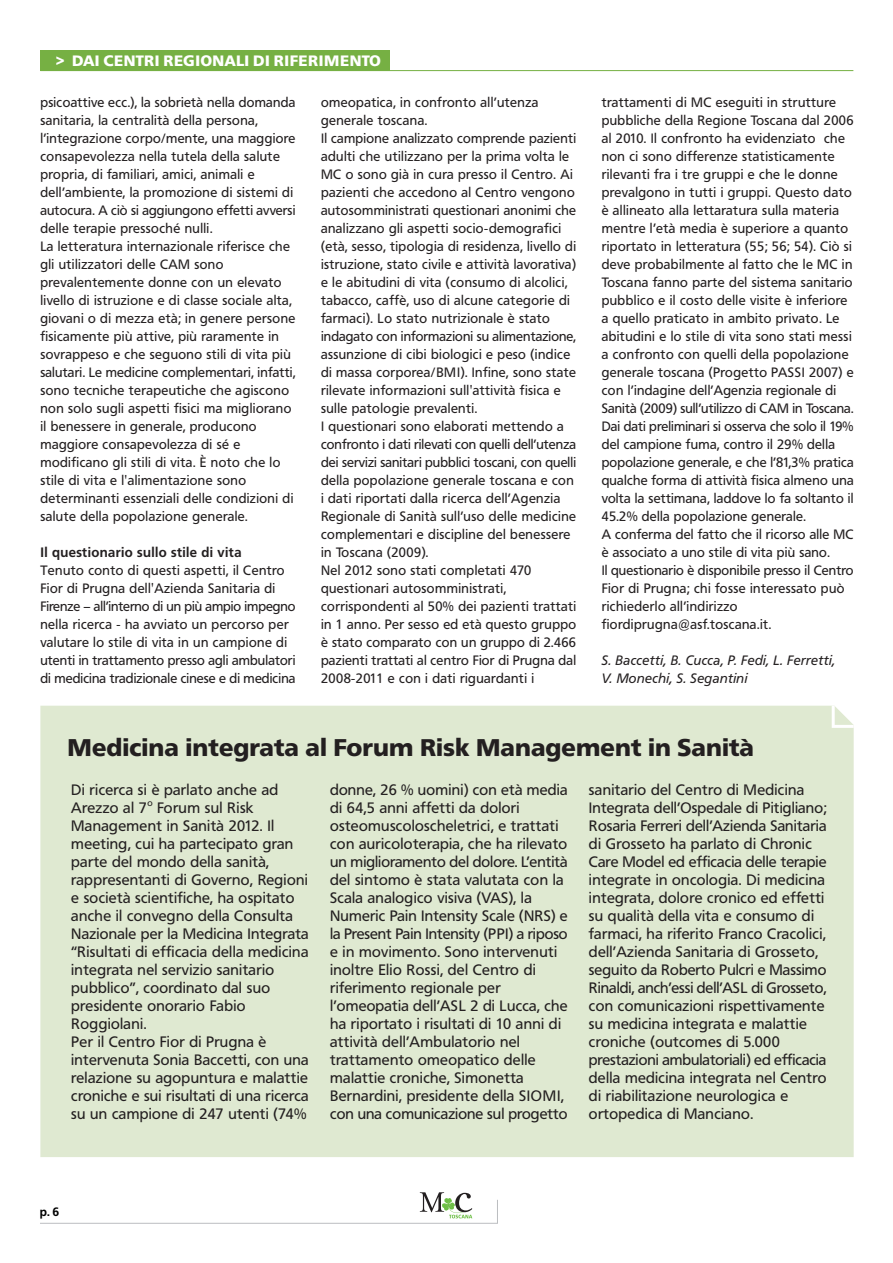
<style>
.page{position:relative;width:893px;height:1263px;background:#fff}
.page>*{position:absolute;margin:0;border:0;box-sizing:border-box;transform-origin:0 0}
.t1{font:900 24px "Frutiger BQ";color:#231f20}
.t2{font:15px/18px "Frutiger BQ";letter-spacing:.02em;color:#231f20}
.t3{font:900 15px "Frutiger BQ";letter-spacing:.02em;color:#fff}
.t4{font:13.5px/18px "Frutiger BQ";letter-spacing:.03em;color:#231f20}
.t5{font:italic 13.5px/18px "Frutiger BQ";letter-spacing:.03em;color:#231f20}
.t6{font:700 13.5px "Frutiger BQ";letter-spacing:.03em;color:#231f20}
.t7{font:700 12px "Frutiger BQ";color:#000}
</style>
<div class="page">
<div style="left:40px;top:50px;width:350px;height:21px;background:#76b043"></div>
<hr style="left:40px;top:70px;width:813px;height:1px;background:#76b043">
<div style="left:40px;top:706px;width:814px;height:451px;background:#dfe9d1"></div>
<svg style="left:832px;top:706px;width:22px;height:22px"></svg>
<svg style="left:40px;top:1192px;width:458px;height:32px"></svg>
<p class="t3" style="left:57px;top:55px;width:326px">&gt; DAI CENTRI REGIONALI DI RIFERIMENTO</p>
<p class="t4" style="left:40px;top:94px;width:257px">psicoattive ecc.), la sobrietà nella domanda sanitaria, la centralità della persona, l’integrazione corpo/mente, una maggiore consapevolezza nella tutela della salute propria, di familiari, amici, animali e dell’ambiente, la promozione di sistemi di autocura. A ciò si aggiungono effetti avversi delle terapie pressoché nulli.<br>La letteratura internazionale riferisce che gli utilizzatori delle CAM sono prevalentemente donne con un elevato livello di istruzione e di classe sociale alta, giovani o di mezza età; in genere persone fisicamente più attive, più raramente in sovrappeso e che seguono stili di vita più salutari. Le medicine complementari, infatti, sono tecniche terapeutiche che agiscono non solo sugli aspetti fisici ma migliorano il benessere in generale, producono maggiore consapevolezza di sé e modificano gli stili di vita. È noto che lo stile di vita e l'alimentazione sono determinanti essenziali delle condizioni di salute della popolazione generale.</p>
<p class="t6" style="left:40px;top:547px;width:203px">Il questionario sullo stile di vita</p>
<p class="t4" style="left:40px;top:562px;width:257px">Tenuto conto di questi aspetti, il Centro Fior di Prugna dell'Azienda Sanitaria di Firenze – all’interno di un più ampio impegno nella ricerca - ha avviato un percorso per valutare lo stile di vita in un campione di utenti in trattamento presso agli ambulatori di medicina tradizionale cinese e di medicina</p>
<p class="t4" style="left:321px;top:94px;width:257px">omeopatica, in confronto all’utenza generale toscana.<br>Il campione analizzato comprende pazienti adulti che utilizzano per la prima volta le MC o sono già in cura presso il Centro. Ai pazienti che accedono al Centro vengono autosomministrati questionari anonimi che analizzano gli aspetti socio-demografici (età, sesso, tipologia di residenza, livello di istruzione, stato civile e attività lavorativa) e le abitudini di vita (consumo di alcolici, tabacco, caffè, uso di alcune categorie di farmaci). Lo stato nutrizionale è stato indagato con informazioni su alimentazione, assunzione di cibi biologici e peso (indice di massa corporea/BMI). Infine, sono state rilevate informazioni sull'attività fisica e sulle patologie prevalenti.<br>I questionari sono elaborati mettendo a confronto i dati rilevati con quelli dell’utenza dei servizi sanitari pubblici toscani, con quelli della popolazione generale toscana e con i dati riportati dalla ricerca dell’Agenzia Regionale di Sanità sull’uso delle medicine complementari e discipline del benessere in Toscana (2009).<br>Nel 2012 sono stati completati 470 questionari autosomministrati, corrispondenti al 50% dei pazienti trattati in 1 anno. Per sesso ed età questo gruppo è stato comparato con un gruppo di 2.466 pazienti trattati al centro Fior di Prugna dal 2008-2011 e con i dati riguardanti i</p>
<p class="t4" style="left:602px;top:94px;width:253px">trattamenti di MC eseguiti in strutture pubbliche della Regione Toscana dal 2006 al 2010. Il confronto ha evidenziato che non ci sono differenze statisticamente rilevanti fra i tre gruppi e che le donne prevalgono in tutti i gruppi. Questo dato è allineato alla lettaratura sulla materia mentre l’età media è superiore a quanto riportato in letteratura (55; 56; 54). Ciò si deve probabilmente al fatto che le MC in Toscana fanno parte del sistema sanitario pubblico e il costo delle visite è inferiore a quello praticato in ambito privato. Le abitudini e lo stile di vita sono stati messi a confronto con quelli della popolazione generale toscana (Progetto PASSI 2007) e con l’indagine dell’Agenzia regionale di Sanità (2009) sull’utilizzo di CAM in Toscana.<br>Dai dati preliminari si osserva che solo il 19% del campione fuma, contro il 29% della popolazione generale, e che l’81,3% pratica qualche forma di attività fisica almeno una volta la settimana, laddove lo fa soltanto il 45.2% della popolazione generale.<br>A conferma del fatto che il ricorso alle MC è associato a uno stile di vita più sano.<br>Il questionario è disponibile presso il Centro Fior di Prugna; chi fosse interessato può richiederlo all’indirizzo fiordiprugna@asf.toscana.it.</p>
<p class="t5" style="left:602px;top:652px;width:235px">S. Baccetti, B. Cucca, P. Fedi, L. Ferretti,<br>V. Monechi, S. Segantini</p>
<h1 class="t1" style="left:68px;top:738px;width:688px">Medicina integrata al Forum Risk Management in Sanità</h1>
<p class="t2" style="left:71px;top:782px;width:239px">Di ricerca si è parlato anche ad<br>Arezzo al 7<sup>o</sup> Forum sul Risk<br>Management in Sanità 2012. Il meeting, cui ha partecipato gran parte del mondo della sanità, rappresentanti di Governo, Regioni e società scientifiche, ha ospitato anche il convegno della Consulta<br>Nazionale per la Medicina Integrata “Risultati di efficacia della medicina integrata nel servizio sanitario pubblico”, coordinato dal suo presidente onorario Fabio<br>Roggiolani.<br>Per il Centro Fior di Prugna è intervenuta Sonia Baccetti, con una relazione su agopuntura e malattie croniche e sui risultati di una ricerca su un campione di 247 utenti (74%</p>
<p class="t2" style="left:330px;top:782px;width:239px">donne, 26 % uomini) con età media di 64,5 anni affetti da dolori osteomuscoloscheletrici, e trattati con auricoloterapia, che ha rilevato un miglioramento del dolore. L’entità del sintomo è stata valutata con la Scala analogico visiva (VAS), la Numeric Pain Intensity Scale (NRS) e la Present Pain Intensity (PPI) a riposo e in movimento. Sono intervenuti inoltre Elio Rossi, del Centro di riferimento regionale per l’omeopatia dell’ASL 2 di Lucca, che ha riportato i risultati di 10 anni di attività dell’Ambulatorio nel trattamento omeopatico delle malattie croniche, Simonetta Bernardini, presidente della SIOMI, con una comunicazione sul progetto</p>
<p class="t2" style="left:589px;top:782px;width:239px">sanitario del Centro di Medicina Integrata dell’Ospedale di Pitigliano; Rosaria Ferreri dell’Azienda Sanitaria di Grosseto ha parlato di Chronic Care Model ed efficacia delle terapie integrate in oncologia. Di medicina integrata, dolore cronico ed effetti su qualità della vita e consumo di farmaci, ha riferito Franco Cracolici, dell’Azienda Sanitaria di Grosseto, seguito da Roberto Pulcri e Massimo Rinaldi, anch’essi dell’ASL di Grosseto, con comunicazioni rispettivamente su medicina integrata e malattie croniche (outcomes di 5.000 prestazioni ambulatoriali) ed efficacia della medicina integrata nel Centro di riabilitazione neurologica e ortopedica di Manciano.</p>
<p class="t7" style="left:40px;top:1207px;width:21px">p. 6</p>
</div>
